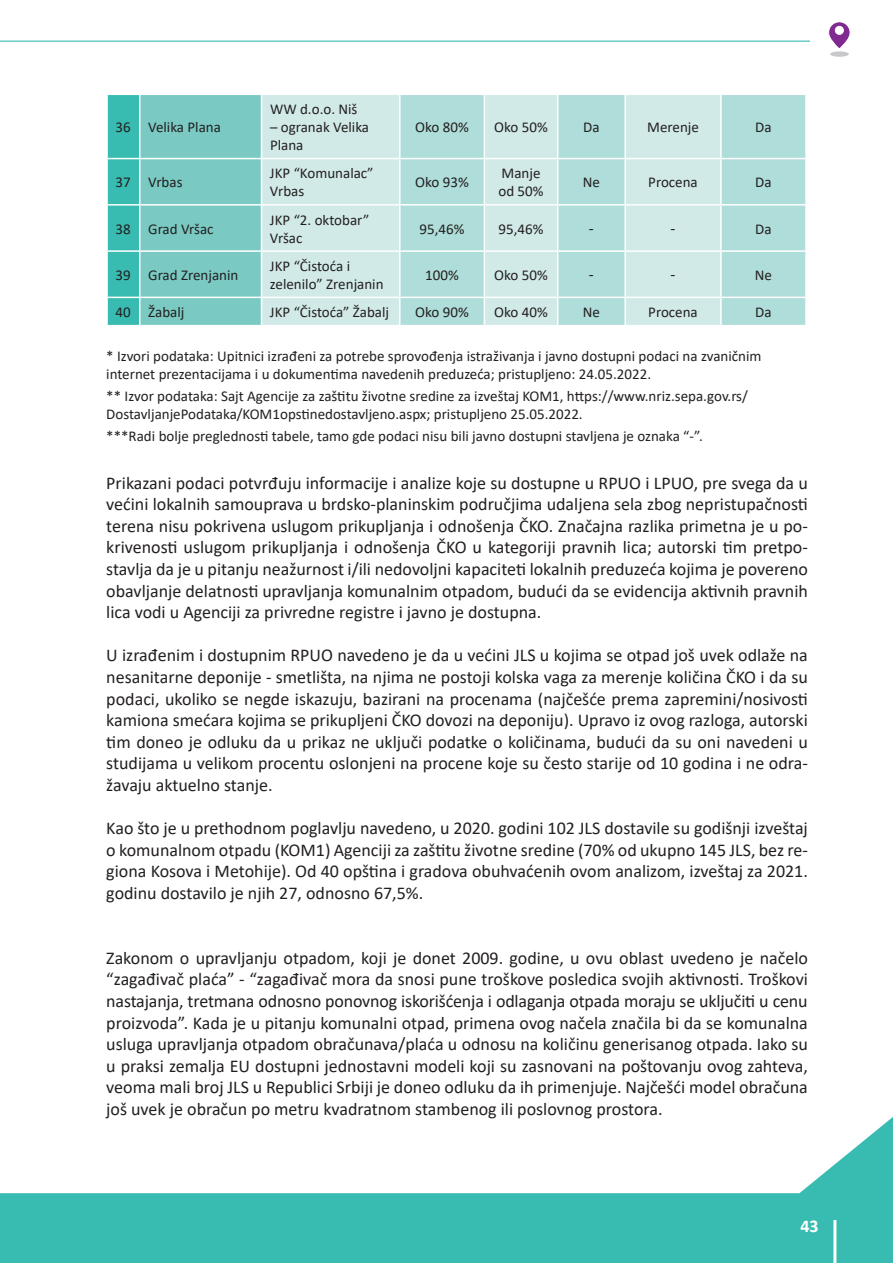
<style>
.page{position:relative;width:893px;height:1263px;background:#fff}
.page>*{position:absolute;margin:0;border:0;box-sizing:border-box;transform-origin:0 0}
.t1{font:18px/21.6px "Calibri";color:#231f20;text-align:justify}
.t2{font:700 18px "Calibri";color:#fff}
.t3{font:15px/18px "Calibri";color:#231f20}
.t4{font:15px "Times New Roman";color:#231f20}
</style>
<div class="page">
<svg style="left:0;top:1117px;width:893px;height:146px"></svg>
<hr style="left:833px;top:1220px;width:3px;height:43px;background:#fff">
<div style="left:830px;top:51px;width:19px;height:6px;background:#c7c8ca;border-radius:50%"></div>
<svg style="left:828px;top:21px;width:22px;height:27px"></svg>
<hr style="left:0;top:41px;width:810px;height:1px;background:#38bcb2">
<div style="left:262px;top:95px;width:137px;height:230px;background:#d1eae8"></div>
<svg style="left:400px;top:95px;width:405px;height:230px;background:#bde2df"></svg>
<hr style="left:484px;top:95px;width:1px;height:63px;background:#fff">
<hr style="left:557px;top:95px;width:1px;height:63px;background:#fff">
<hr style="left:624px;top:95px;width:2px;height:63px;background:#fff">
<hr style="left:720px;top:95px;width:2px;height:63px;background:#fff">
<hr style="left:261px;top:158px;width:139px;height:1px;background:#fff">
<hr style="left:400px;top:158px;width:84px;height:1px;background:#fff">
<hr style="left:484px;top:158px;width:74px;height:1px;background:#fff">
<hr style="left:484px;top:159px;width:1px;height:45px;background:#fff">
<hr style="left:558px;top:158px;width:67px;height:1px;background:#fff">
<hr style="left:557px;top:159px;width:1px;height:45px;background:#fff">
<hr style="left:625px;top:158px;width:96px;height:1px;background:#fff">
<hr style="left:624px;top:159px;width:2px;height:45px;background:#fff">
<hr style="left:721px;top:158px;width:86px;height:1px;background:#fff">
<hr style="left:720px;top:159px;width:2px;height:45px;background:#fff">
<hr style="left:261px;top:204px;width:139px;height:2px;background:#fff">
<hr style="left:400px;top:204px;width:84px;height:2px;background:#fff">
<hr style="left:484px;top:204px;width:74px;height:2px;background:#fff">
<hr style="left:484px;top:206px;width:1px;height:44px;background:#fff">
<hr style="left:558px;top:204px;width:67px;height:2px;background:#fff">
<hr style="left:557px;top:206px;width:1px;height:44px;background:#fff">
<hr style="left:625px;top:204px;width:96px;height:2px;background:#fff">
<hr style="left:624px;top:206px;width:2px;height:44px;background:#fff">
<hr style="left:721px;top:204px;width:86px;height:2px;background:#fff">
<hr style="left:720px;top:206px;width:2px;height:44px;background:#fff">
<hr style="left:261px;top:250px;width:139px;height:2px;background:#fff">
<hr style="left:400px;top:250px;width:84px;height:2px;background:#fff">
<hr style="left:484px;top:250px;width:74px;height:2px;background:#fff">
<hr style="left:484px;top:252px;width:1px;height:45px;background:#fff">
<hr style="left:558px;top:250px;width:67px;height:2px;background:#fff">
<hr style="left:557px;top:252px;width:1px;height:45px;background:#fff">
<hr style="left:625px;top:250px;width:96px;height:2px;background:#fff">
<hr style="left:624px;top:252px;width:2px;height:45px;background:#fff">
<hr style="left:721px;top:250px;width:86px;height:2px;background:#fff">
<hr style="left:720px;top:252px;width:2px;height:45px;background:#fff">
<hr style="left:261px;top:297px;width:139px;height:1px;background:#fff">
<svg style="left:107px;top:94px;width:155px;height:231px;background:#74cac2"></svg>
<hr style="left:400px;top:297px;width:84px;height:1px;background:#fff">
<hr style="left:484px;top:297px;width:74px;height:1px;background:#fff">
<svg style="left:484px;top:298px;width:1px;height:27px"></svg>
<hr style="left:558px;top:297px;width:67px;height:1px;background:#fff">
<svg style="left:557px;top:298px;width:1px;height:27px"></svg>
<hr style="left:625px;top:297px;width:96px;height:1px;background:#fff">
<hr style="left:624px;top:298px;width:2px;height:27px;background:#fff">
<hr style="left:721px;top:297px;width:86px;height:1px;background:#fff">
<hr style="left:720px;top:298px;width:2px;height:27px;background:#fff">
<p class="t3" style="left:116px;top:118px;width:107px">36 Velika Plana</p>
<p class="t3" style="left:270px;top:100px;width:89px">WW d.o.o. Niš</p>
<p class="t3" style="left:270px;top:118px;width:101px">– ogranak Velika<br>Plana</p>
<p class="t3" style="left:415px;top:118px;width:55px">Oko 80%</p>
<p class="t3" style="left:494px;top:118px;width:55px">Oko 50%</p>
<p class="t3" style="left:583px;top:118px;width:18px">Da</p>
<p class="t3" style="left:647px;top:118px;width:53px">Merenje</p>
<p class="t3" style="left:755px;top:118px;width:18px">Da</p>
<p class="t3" style="left:116px;top:173px;width:69px">37 Vrbas</p>
<p class="t3" style="left:270px;top:164px;width:105px">JKP “Komunalac”<br>Vrbas</p>
<p class="t3" style="left:415px;top:173px;width:55px">Oko 93%</p>
<p class="t3" style="left:498px;top:164px;width:47px">Manje od 50%</p>
<p class="t3" style="left:583px;top:173px;width:19px">Ne</p>
<p class="t3" style="left:648px;top:173px;width:51px">Procena</p>
<p class="t3" style="left:755px;top:173px;width:18px">Da</p>
<p class="t3" style="left:116px;top:219px;width:100px">38 Grad Vršac</p>
<p class="t3" style="left:270px;top:210px;width:101px">JKP “2. oktobar”<br>Vršac</p>
<p class="t3" style="left:420px;top:219px;width:46px">95,46%</p>
<p class="t3" style="left:499px;top:219px;width:46px">95,46%</p>
<p class="t4" style="left:589px;top:218px;width:6px">-</p>
<p class="t4" style="left:670px;top:218px;width:6px">-</p>
<p class="t3" style="left:755px;top:219px;width:18px">Da</p>
<p class="t3" style="left:115px;top:265px;width:124px">39 Grad Zrenjanin</p>
<p class="t3" style="left:270px;top:256px;width:115px">JKP “Čistoća i zelenilo” Zrenjanin</p>
<p class="t3" style="left:425px;top:265px;width:35px">100%</p>
<p class="t3" style="left:494px;top:265px;width:55px">Oko 50%</p>
<p class="t4" style="left:589px;top:264px;width:6px">-</p>
<p class="t4" style="left:670px;top:264px;width:6px">-</p>
<p class="t3" style="left:755px;top:265px;width:19px">Ne</p>
<p class="t3" style="left:116px;top:303px;width:70px">40 Žabalj</p>
<p class="t3" style="left:270px;top:303px;width:121px">JKP “Čistoća” Žabalj</p>
<p class="t3" style="left:415px;top:303px;width:55px">Oko 90%</p>
<p class="t3" style="left:494px;top:303px;width:55px">Oko 40%</p>
<p class="t3" style="left:583px;top:303px;width:19px">Ne</p>
<p class="t3" style="left:648px;top:303px;width:51px">Procena</p>
<p class="t3" style="left:755px;top:303px;width:18px">Da</p>
<p class="t3" style="left:106px;top:346px;width:657px">* Izvori podataka: Upitnici izrađeni za potrebe sprovođenja istraživanja i javno dostupni podaci na zvaničnim internet prezentacijama i u dokumentima navedenih preduzeća; pristupljeno: 24.05.2022.</p>
<p class="t3" style="left:106px;top:386px;width:643px">** Izvor podataka: Sajt Agencije za zaštitu životne sredine za izveštaj KOM1, https://www.nriz.sepa.gov.rs/<br>DostavljanjePodataka/KOM1opstinedostavljeno.aspx; pristupljeno 25.05.2022.</p>
<p class="t3" style="left:106px;top:427px;width:598px">***Radi bolje preglednosti tabele, tamo gde podaci nisu bili javno dostupni stavljena je oznaka “-”.</p>
<p class="t1" style="left:106px;top:471px;width:703px">Prikazani podaci potvrđuju informacije i analize koje su dostupne u RPUO i LPUO, pre svega da u većini lokalnih samouprava u brdsko-planinskim područjima udaljena sela zbog nepristupačnosti terena nisu pokrivena uslugom prikupljanja i odnošenja ČKO. Značajna razlika primetna je u po&shy;krivenosti uslugom prikupljanja i odnošenja ČKO u kategoriji pravnih lica; autorski tim pretpo&shy;stavlja da je u pitanju neažurnost i/ili nedovoljni kapaciteti lokalnih preduzeća kojima je povereno obavljanje delatnosti upravljanja komunalnim otpadom, budući da se evidencija aktivnih pravnih lica vodi u Agenciji za privredne registre i javno je dostupna.</p>
<p class="t1" style="left:106px;top:644px;width:703px">U izrađenim i dostupnim RPUO navedeno je da u većini JLS u kojima se otpad još uvek odlaže na nesanitarne deponije - smetlišta, na njima ne postoji kolska vaga za merenje količina ČKO i da su podaci, ukoliko se negde iskazuju, bazirani na procenama (najčešće prema zapremini/nosivosti kamiona smećara kojima se prikupljeni ČKO dovozi na deponiju). Upravo iz ovog razloga, autorski tim doneo je odluku da u prikaz ne uključi podatke o količinama, budući da su oni navedeni u studijama u velikom procentu oslonjeni na procene koje su često starije od 10 godina i ne odra&shy;žavaju aktuelno stanje.</p>
<p class="t1" style="left:106px;top:817px;width:703px">Kao što je u prethodnom poglavlju navedeno, u 2020. godini 102 JLS dostavile su godišnji izveštaj o komunalnom otpadu (KOM1) Agenciji za zaštitu životne sredine (70% od ukupno 145 JLS, bez re&shy;giona Kosova i Metohije). Od 40 opština i gradova obuhvaćenih ovom analizom, izveštaj za 2021. godinu dostavilo je njih 27, odnosno 67,5%.</p>
<p class="t1" style="left:106px;top:947px;width:703px">Zakonom o upravljanju otpadom, koji je donet 2009. godine, u ovu oblast uvedeno je načelo “zagađivač plaća” - “zagađivač mora da snosi pune troškove posledica svojih aktivnosti. Troškovi nastajanja, tretmana odnosno ponovnog iskorišćenja i odlaganja otpada moraju se uključiti u cenu proizvoda”. Kada je u pitanju komunalni otpad, primena ovog načela značila bi da se komunalna usluga upravljanja otpadom obračunava/plaća u odnosu na količinu generisanog otpada. Iako su u praksi zemalja EU dostupni jednostavni modeli koji su zasnovani na poštovanju ovog zahteva, veoma mali broj JLS u Republici Srbiji je doneo odluku da ih primenjuje. Najčešći model obračuna još uvek je obračun po metru kvadratnom stambenog ili poslovnog prostora.</p>
<p class="t2" style="left:800px;top:1213px;width:20px">43</p>
</div>
